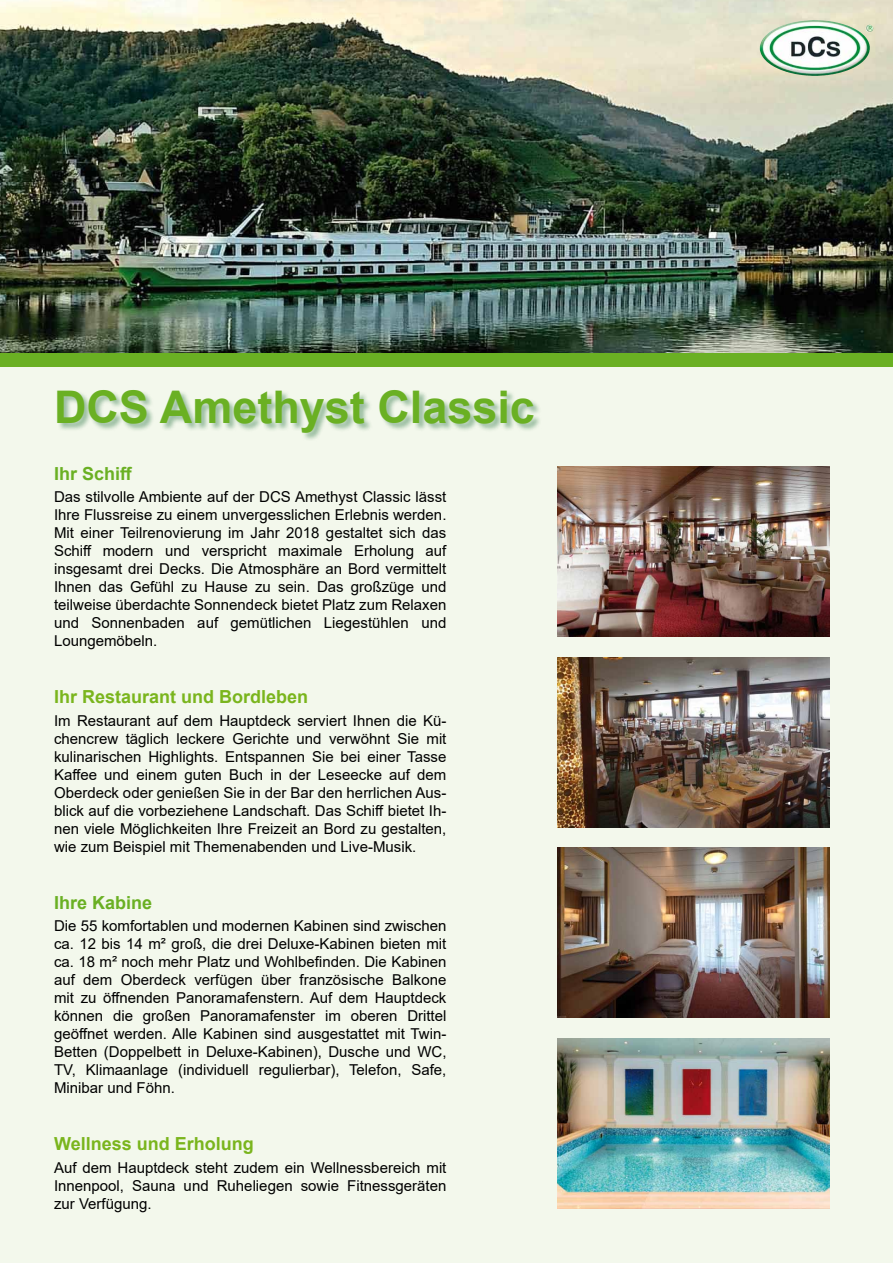
<style>
.page{position:relative;width:893px;height:1263px;background:#f3f8ec}
.page>*{position:absolute;margin:0;border:0;box-sizing:border-box;transform-origin:0 0}
.t1{font:700 45px "Arial";color:#6ab023}
.t2{font:700 18px "Arial";color:#7ab51d}
.t3{font:700 18px "Arial";color:#6ab023}
.t4{font:15px/18px "Arial";color:#000;text-align:justify}
</style>
<div class="page">
<img style="left:0;top:0;width:893px;height:353px">
<img style="left:760px;top:20px;width:51px;height:50px">
<div style="left:0;top:353px;width:893px;height:14px;background:#6ab023"></div>
<img style="left:557px;top:847px;width:272px;height:170px">
<img style="left:557px;top:657px;width:272px;height:171px">
<div style="left:57px;top:390px;width:485px;height:51px;background:#00581e;opacity:.37"></div>
<img style="left:557px;top:1039px;width:272px;height:170px">
<img style="left:557px;top:466px;width:272px;height:170px">
<h1 class="t1" style="left:54px;top:375px;width:482px">DCS Amethyst Classic</h1>
<p class="t3" style="left:54px;top:460px;width:80px">Ihr Schiff</p>
<p class="t4" style="left:54px;top:488px;width:394px">Das stilvolle Ambiente auf der DCS Amethyst Classic lässt Ihre Flussreise zu einem unvergesslichen Erlebnis werden.<br>Mit einer Teilrenovierung im Jahr 2018 gestaltet sich das Schiff modern und verspricht maximale Erholung auf insgesamt drei Decks. Die Atmosphäre an Bord vermittelt Ihnen das Gefühl zu Hause zu sein. Das großzüge und teilweise überdachte Sonnendeck bietet Platz zum Relaxen und Sonnenbaden auf gemütlichen Liegestühlen und Loungemöbeln.</p>
<p class="t2" style="left:54px;top:684px;width:256px">Ihr Restaurant und Bordleben</p>
<p class="t4" style="left:54px;top:711px;width:394px">Im Restaurant auf dem Hauptdeck serviert Ihnen die Kü&shy;chencrew täglich leckere Gerichte und verwöhnt Sie mit kulinarischen Highlights. Entspannen Sie bei einer Tasse Kaffee und einem guten Buch in der Leseecke auf dem Oberdeck oder genießen Sie in der Bar den herrlichen Aus&shy;blick auf die vorbeziehene Landschaft. Das Schiff bietet Ih&shy;nen viele Möglichkeiten Ihre Freizeit an Bord zu gestalten, wie zum Beispiel mit Themenabenden und Live-Musik.</p>
<p class="t3" style="left:54px;top:890px;width:100px">Ihre Kabine</p>
<p class="t4" style="left:54px;top:917px;width:394px">Die 55 komfortablen und modernen Kabinen sind zwischen ca. 12 bis 14 m² groß, die drei Deluxe-Kabinen bieten mit ca. 18 m² noch mehr Platz und Wohlbefinden. Die Kabinen auf dem Oberdeck verfügen über französische Balkone mit zu öffnenden Panoramafenstern. Auf dem Hauptdeck können die großen Panoramafenster im oberen Drittel geöffnet werden. Alle Kabinen sind ausgestattet mit Twin-Betten (Doppelbett in Deluxe-Kabinen), Dusche und WC, TV, Klimaanlage (individuell regulierbar), Telefon, Safe, Minibar und Föhn.</p>
<p class="t2" style="left:54px;top:1131px;width:201px">Wellness und Erholung</p>
<p class="t4" style="left:54px;top:1158px;width:394px">Auf dem Hauptdeck steht zudem ein Wellnessbereich mit Innenpool, Sauna und Ruheliegen sowie Fitnessgeräten zur Verfügung.</p>
</div>
